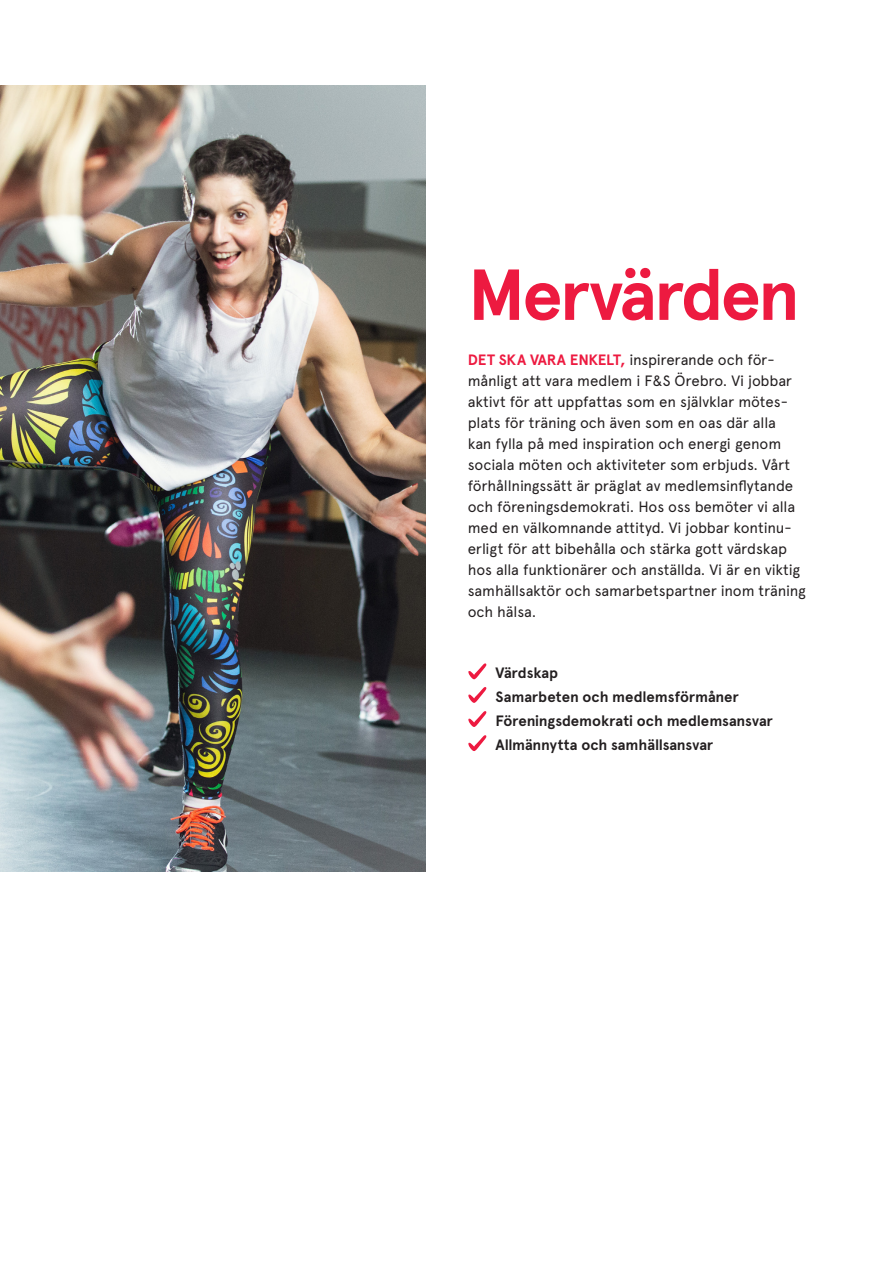
<style>
.page{position:relative;width:893px;height:1263px;background:#fff}
.page>*{position:absolute;margin:0;border:0;box-sizing:border-box;transform-origin:0 0}
.Rubrik_stor{font:700 72px "Apercu";letter-spacing:-.04em;color:#ed1a40}
.t1{font:15px/21px "Apercu";letter-spacing:-.01em;color:#231f20}
.t2{font:700 15px "Apercu";letter-spacing:-.005em;color:#231f20}
.s1{font-weight:700;color:#ed1a40}
</style>
<div class="page">
<img style="left:0;top:85px;width:425px;height:787px">
<svg style="left:468px;top:663px;width:19px;height:16px"></svg>
<svg style="left:468px;top:687px;width:19px;height:16px"></svg>
<svg style="left:468px;top:711px;width:19px;height:16px"></svg>
<svg style="left:468px;top:735px;width:19px;height:16px"></svg>
<p class="Rubrik_stor" style="left:468px;top:251px;width:334px">Mervärden</p>
<p class="t1" style="left:468px;top:349px;width:340px"><span class="s1">DET SKA VARA ENKELT,</span> inspirerande och för&shy;månligt att vara medlem i F&amp;S Örebro. Vi jobbar aktivt för att uppfattas som en självklar mötes&shy;plats för träning och även som en oas där alla<br>kan fylla på med inspiration och energi genom sociala möten och aktiviteter som erbjuds. Vårt förhållningssätt är präglat av medlemsinflytande och föreningsdemokrati. Hos oss bemöter vi alla med en välkomnande attityd. Vi jobbar kontinu&shy;erligt för att bibehålla och stärka gott värdskap hos alla funktionärer och anställda. Vi är en viktig samhällsaktör och samarbetspartner inom träning och hälsa.</p>
<p class="t2" style="left:496px;top:663px;width:64px">Värdskap</p>
<p class="t2" style="left:496px;top:687px;width:245px">Samarbeten och medlemsförmåner</p>
<p class="t2" style="left:496px;top:711px;width:279px">Föreningsdemokrati och medlemsansvar</p>
<p class="t2" style="left:496px;top:735px;width:219px">Allmännytta och samhällsansvar</p>
</div>
